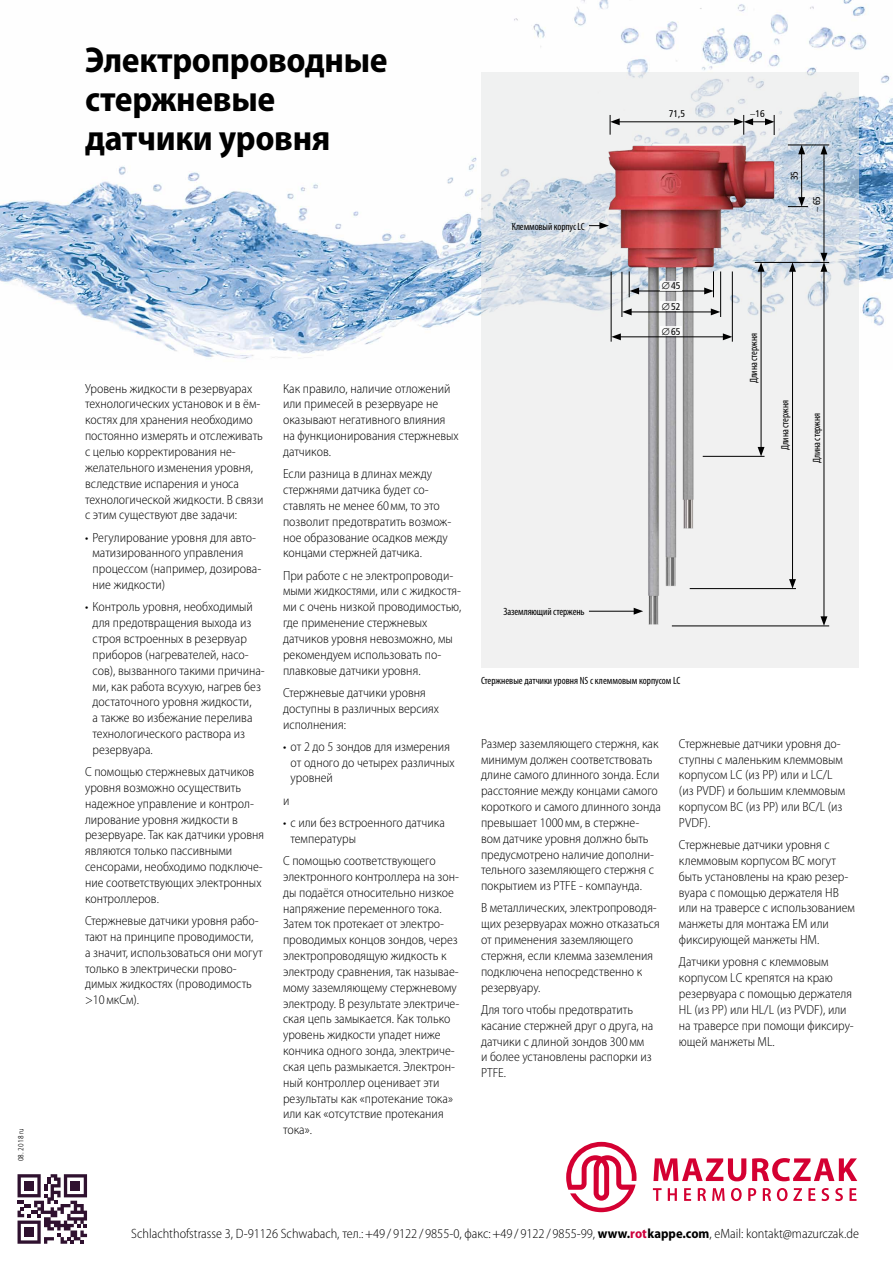
<style>
.page{position:relative;width:893px;height:1263px;background:#fff}
.page>*{position:absolute;margin:0;border:0;box-sizing:border-box;transform-origin:0 0}
.t1{font:700 semi-condensed 36px/39px "Myriad Pro";letter-spacing:-.01em;color:#000}
.t2{font:300 semi-condensed 13.5px "Myriad Pro";color:#000}
.t3{font:300 semi-condensed 13.2px/15.9px "Myriad Pro";color:#000}
.t4{font:condensed 10.5px "Myriad Pro";letter-spacing:-.01em;color:#000}
.t5{font:condensed 9.75px/20.5px "Frutiger LT Std";color:#000}
.t6{font:300 condensed 7.5px "Frutiger LT Std";letter-spacing:.05em;color:#000}
.s1{font-weight:700}
.s2{font-weight:700;color:#cd003c}
</style>
<div class="page">
<img style="left:0;top:0;width:893px;height:359px">
<svg style="left:481px;top:72px;width:378px;height:596px;fill:#f0f1f1"></svg>
<img style="left:608px;top:144px;width:167px;height:481px">
<hr style="left:672px;top:625px;width:157px;height:1px;background:#000">
<hr style="left:690px;top:588px;width:106px;height:1px;background:#000">
<hr style="left:703px;top:456px;width:61px;height:1px;background:#000">
<hr style="left:824px;top:269px;width:1px;height:350px;background:#000">
<svg style="left:820px;top:616px;width:7px;height:10px"></svg>
<hr style="left:761px;top:269px;width:1px;height:180px;background:#000">
<svg style="left:758px;top:263px;width:6px;height:9px"></svg>
<svg style="left:758px;top:447px;width:6px;height:9px"></svg>
<hr style="left:792px;top:269px;width:1px;height:312px;background:#000">
<svg style="left:789px;top:263px;width:7px;height:9px"></svg>
<svg style="left:789px;top:579px;width:7px;height:10px"></svg>
<hr style="left:621px;top:272px;width:1px;height:45px;background:#000">
<hr style="left:720px;top:271px;width:1px;height:46px;background:#000">
<hr style="left:629px;top:312px;width:84px;height:1px;background:#000">
<svg style="left:622px;top:308px;width:10px;height:7px"></svg>
<svg style="left:711px;top:308px;width:9px;height:7px"></svg>
<hr style="left:637px;top:291px;width:70px;height:1px;background:#000">
<svg style="left:704px;top:271px;width:10px;height:26px"></svg>
<svg style="left:589px;top:222px;width:20px;height:7px"></svg>
<hr style="left:589px;top:611px;width:47px;height:1px;background:#000">
<svg style="left:634px;top:608px;width:9px;height:7px"></svg>
<svg style="left:629px;top:271px;width:10px;height:26px"></svg>
<div style="left:660px;top:281px;width:22px;height:10px;background:#f3f3f4"></div>
<div style="left:660px;top:301px;width:22px;height:10px;background:#f4f4f5"></div>
<div style="left:660px;top:326px;width:22px;height:10px;background:#f4f4f5"></div>
<hr style="left:732px;top:271px;width:1px;height:71px;background:#000">
<hr style="left:611px;top:272px;width:1px;height:70px;background:#000">
<hr style="left:618px;top:336px;width:107px;height:1px;background:#000">
<svg style="left:611px;top:333px;width:10px;height:7px"></svg>
<svg style="left:723px;top:333px;width:9px;height:7px"></svg>
<hr style="left:617px;top:121px;width:119px;height:1px;background:#000">
<svg style="left:610px;top:115px;width:10px;height:20px"></svg>
<svg style="left:734px;top:115px;width:41px;height:20px"></svg>
<hr style="left:801px;top:152px;width:1px;height:48px;background:#000">
<svg style="left:798px;top:146px;width:7px;height:8px"></svg>
<svg style="left:788px;top:197px;width:20px;height:10px"></svg>
<hr style="left:788px;top:145px;width:41px;height:1px;background:#000">
<hr style="left:755px;top:262px;width:74px;height:1px;background:#000">
<hr style="left:824px;top:152px;width:1px;height:103px;background:#000">
<svg style="left:820px;top:145px;width:7px;height:9px"></svg>
<svg style="left:820px;top:253px;width:7px;height:19px"></svg>
<svg style="left:653px;top:1158px;width:204px;height:23px"></svg>
<svg style="left:566px;top:1142px;width:70px;height:70px"></svg>
<svg style="left:653px;top:1188px;width:203px;height:13px"></svg>
<svg style="left:18px;top:1174px;width:69px;height:70px"></svg>
<p class="t6" style="left:17px;top:1161px;width:35px;rotate:-90deg">08.2018 ru</p>
<h1 class="t1" style="left:85px;top:41px;width:304px">Электропроводные стержневые датчики уровня</h1>
<p class="t4" style="left:512px;top:220px;width:74px">Клеммовый корпус LC</p>
<p class="t5" style="left:669px;top:104px;width:18px">71,5</p>
<p class="t5" style="left:750px;top:103px;width:16px">∼16</p>
<p class="t5" style="left:784px;top:180px;width:11px;rotate:-90deg">35</p>
<p class="t5" style="left:806px;top:212px;width:17px;rotate:-90deg">∼65</p>
<p class="t3" style="left:85px;top:381px;width:180px">Уровень жидкости в резервуарах технологических установок и в ём&shy;костях для хранения необходимо постоянно измерять и отслеживать с целью корректирования не&shy;желательного изменения уровня, вследствие испарения и уноса технологической жидкости. В связи с этим существуют две задачи:</p>
<p class="t3" style="left:93px;top:529px;width:170px;text-indent:-7px">• Регулирование уровня для авто&shy;матизированного управления процессом (например, дозирова&shy;ние жидкости)</p>
<p class="t3" style="left:93px;top:599px;width:174px;text-indent:-7px">• Контроль уровня, необходимый для предотвращения выхода из строя встроенных в резервуар приборов (нагревателей, насо&shy;сов), вызванного такими причина&shy;ми, как работа всухую, нагрев без достаточного уровня жидкости,<br>а также во избежание перелива технологического раствора из резервуара.</p>
<p class="t3" style="left:85px;top:764px;width:181px">С помощью стержневых датчиков уровня возможно осуществить надежное управление и контрол&shy;лирование уровня жидкости в резервуаре. Так как датчики уровня являются только пассивными сенсорами, необходимо подключе&shy;ние соответствующих электронных контроллеров.</p>
<p class="t3" style="left:85px;top:913px;width:179px">Стержневые датчики уровня рабо&shy;тают на принципе проводимости,<br>а значит, использоваться они могут только в электрически прово&shy;димых жидкостях (проводимость &gt;10мкСм).</p>
<p class="t3" style="left:283px;top:380px;width:177px">Как правило, наличие отложений или примесей в резервуаре не оказывают негативного влияния на функционирования стержневых датчиков.</p>
<p class="t3" style="left:283px;top:466px;width:170px">Если разница в длинах между стержнями датчика будет со&shy;ставлять не менее 60мм, то это позволит предотвратить возмож&shy;ное образование осадков между концами стержней датчика.</p>
<p class="t3" style="left:283px;top:567px;width:180px">При работе с не электропроводи&shy;мыми жидкостями, или с жидкостя&shy;ми с очень низкой проводимостью, где применение стержневых датчиков уровня невозможно, мы рекомендуем использовать по&shy;плавковые датчики уровня.</p>
<p class="t3" style="left:283px;top:685px;width:158px">Стержневые датчики уровня доступны в различных версиях исполнения:</p>
<p class="t3" style="left:290px;top:739px;width:166px;text-indent:-7px">• от 2 до 5 зондов для измерения от одного до четырех различных уровней</p>
<p class="t3" style="left:283px;top:793px;width:8px">и</p>
<p class="t3" style="left:290px;top:815px;width:156px;text-indent:-7px">• с или без встроенного датчика температуры</p>
<p class="t3" style="left:283px;top:853px;width:178px">С помощью соответствующего электронного контроллера на зон&shy;ды подаётся относительно низкое напряжение переменного тока.<br>Затем ток протекает от электро&shy;проводимых концов зондов, через электропроводящую жидкость к электроду сравнения, так называе&shy;мому заземляющему стержневому электроду. В результате электриче&shy;ская цепь замыкается. Как только уровень жидкости упадет ниже кончика одного зонда, электриче&shy;ская цепь размыкается. Электрон&shy;ный контроллер оценивает эти результаты как «протекание тока» или как «отсутствие протекания тока».</p>
<p class="t5" style="left:662px;top:276px;width:20px">∅45 ∅52</p>
<p class="t5" style="left:662px;top:321px;width:20px">∅65</p>
<p class="t4" style="left:503px;top:606px;width:83px">Заземляющий стержень</p>
<p class="t4" style="left:481px;top:675px;width:201px">Стержневые датчики уровня NS с клеммовым корпусом LC</p>
<p class="t4" style="left:748px;top:383px;width:52px;rotate:-90deg">Длина стержня</p>
<p class="t4" style="left:779px;top:450px;width:52px;rotate:-90deg">Длина стержня</p>
<p class="t4" style="left:811px;top:463px;width:52px;rotate:-90deg">Длина стержня</p>
<p class="t3" style="left:481px;top:736px;width:181px">Размер заземляющего стержня, как минимум должен соответствовать длине самого длинного зонда. Если расстояние между концами самого короткого и самого длинного зонда превышает 1000мм, в стержне&shy;вом датчике уровня должно быть предусмотрено наличие дополни&shy;тельного заземляющего стержня с покрытием из PTFE - компаунда.</p>
<p class="t3" style="left:481px;top:900px;width:180px">В металлических, электропроводя&shy;щих резервуарах можно отказаться от применения заземляющего стержня, если клемма заземления подключена непосредственно к резервуару.</p>
<p class="t3" style="left:481px;top:1002px;width:174px">Для того чтобы предотвратить касание стержней друг о друга, на датчики с длиной зондов 300мм и более установлены распорки из<br>PTFE.</p>
<p class="t3" style="left:679px;top:736px;width:168px">Стержневые датчики уровня до&shy;ступны с маленьким клеммовым корпусом LС (из PP) или и LС/L (из PVDF) и большим клеммовым корпусом BC (из PP) или BC/L (из<br>PVDF).</p>
<p class="t3" style="left:679px;top:837px;width:178px">Стержневые датчики уровня с клеммовым корпусом BС могут быть установлены на краю резер&shy;вуара с помощью держателя HB или на траверсе с использованием манжеты для монтажа EM или фиксирующей манжеты HM.</p>
<p class="t3" style="left:679px;top:954px;width:176px">Датчики уровня с клеммовым корпусом LС крепятся на краю резервуара с помощью держателя<br>HL (из PP) или HL/L (из PVDF), или на траверсе при помощи фиксиру&shy;ющей манжеты ML.</p>
<p class="t2" style="left:131px;top:1226px;width:729px">Schlachthofstrasse 3, D-91126 Schwabach, тел.:+49 / 9122 / 9855-0, факс:+49 / 9122 / 9855-99, <span class="s1">www.</span><span class="s2">rot</span><span class="s1">kappe.com</span>, eMail: kontakt@mazurczak.de</p>
</div>
